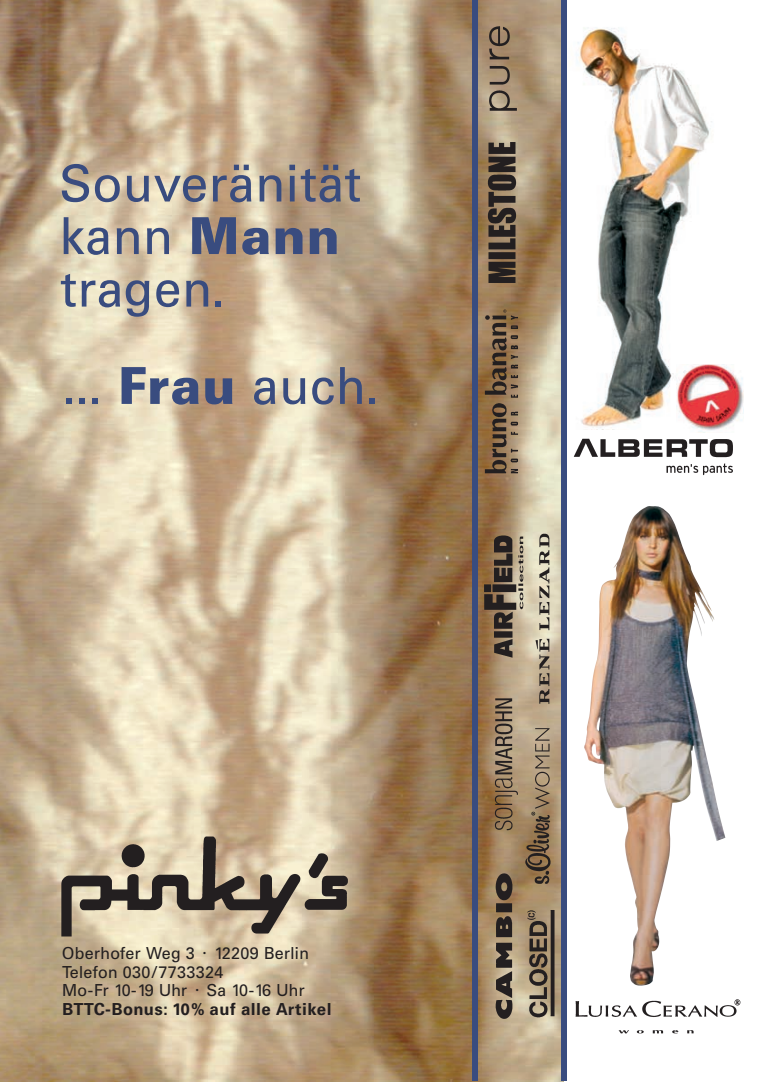
<style>
.page{position:relative;width:773px;height:1082px;background:#fff}
.page>*{position:absolute;margin:0;border:0;box-sizing:border-box;transform-origin:0 0}
.t1{font:50px/52.5px "Univers SB Roman";letter-spacing:.02em;color:#394c7f}
.t2{font:16.25px/18.8px "Univers SB Roman";letter-spacing:.02em;color:#231f20}
.t3{font:16.25px "Univers SB Medium";letter-spacing:.025em;color:#231f20}
.s1{font-family:"Univers SB Bold"}
</style>
<div class="page">
<img style="left:584px;top:506px;width:132px;height:479px">
<img style="left:576px;top:27px;width:136px;height:401px">
<img style="left:0;top:1px;width:561px;height:1079px">
<img style="left:676px;top:364px;width:67px;height:68px">
<img style="left:55px;top:830px;width:310px;height:117px">
<img style="left:575px;top:999px;width:165px;height:35px">
<img style="left:488px;top:860px;width:34px;height:166px">
<img style="left:494px;top:697px;width:24px;height:133px">
<img style="left:483px;top:534px;width:41px;height:124px">
<img style="left:525px;top:904px;width:32px;height:117px">
<img style="left:521px;top:724px;width:35px;height:163px">
<img style="left:532px;top:530px;width:20px;height:176px">
<div style="left:473px;top:1px;width:5px;height:1079px;background:#394c7f"></div>
<img style="left:482px;top:308px;width:39px;height:171px">
<img style="left:487px;top:142px;width:29px;height:141px">
<img style="left:487px;top:25px;width:32px;height:87px">
<img style="left:574px;top:439px;width:159px;height:36px">
<div style="left:561px;top:1px;width:6px;height:1079px;background:#394c7f"></div>
<h1 class="t1" style="left:60px;top:163px;width:303px">Souveränität kann <span class="s1">Mann </span>tragen.</h1>
<h1 class="t1" style="left:64px;top:365px;width:315px">... <span class="s1">Frau</span> auch.</h1>
<p class="t2" style="left:62px;top:945px;width:248px">Oberhofer Weg 3 · 12209 Berlin<br>Telefon 030/7733324<br>Mo-Fr 10-19 Uhr · Sa 10-16 Uhr</p>
<p class="t3" style="left:62px;top:1003px;width:271px">BTTC-Bonus: 10% auf alle Artikel</p>
</div>
